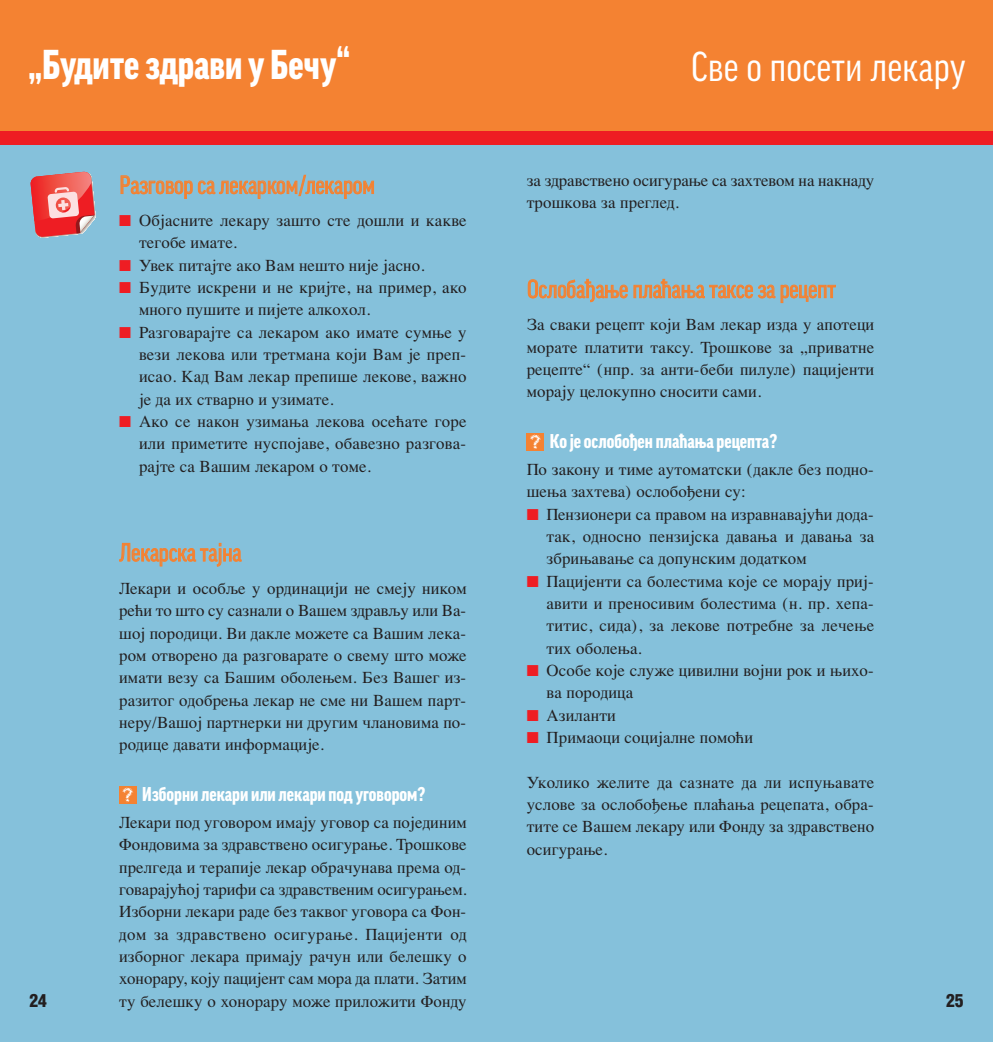
<style>
.page{position:relative;width:993px;height:1042px;background:#fff}
.page>*{position:absolute;margin:0;border:0;box-sizing:border-box;transform-origin:0 0}
.t1{font:900 condensed 40.25px "Good Cyr LF";color:#fff}
.t2{font:condensed 40.25px "Good Cyr LF";letter-spacing:.01em;color:#fff}
.t3{font:condensed 24.5px "Good Cyr LF";color:#f48232}
.t4{font:900 condensed 19.25px "Good Cyr LF";color:#fff}
.t5{font:18.38px "Acidic";color:#fff}
.t6{font:900 condensed 17.5px "Helvetica";color:#231f20}
.t7{font:16.8px/22.4px "Times Roman TT";letter-spacing:.01em;color:#231f20;text-align:justify}
.s1{font-family:"Apple Icon 2";font-size:15.75px;color:#ee1d23}
</style>
<div class="page">
<div style="left:0;top:0;width:499px;height:131px;background:#f48232"></div>
<div style="left:496px;top:0;width:496px;height:131px;background:#f48232"></div>
<div style="left:0;top:141px;width:496px;height:901px;background:#85c1db"></div>
<div style="left:496px;top:142px;width:496px;height:900px;background:#85c1db"></div>
<div style="left:119px;top:786px;width:18px;height:18px;background:#f48232"></div>
<div style="left:526px;top:433px;width:18px;height:18px;background:#f48232"></div>
<div style="left:0;top:131px;width:992px;height:13px;background:#ee1d23"></div>
<svg style="left:31px;top:171px;width:65px;height:67px;background:#dd6e71"></svg>
<h1 class="t1" style="left:29px;top:50px;width:323px">„Будитездрави у Бечу“</h1>
<h1 class="t2" style="left:690px;top:51px;width:276px">Све о посети лекару</h1>
<h2 class="t3" style="left:119px;top:176px;width:257px">Разговор са лекарком/лекаром</h2>
<p class="t7" style="left:119px;top:209px;width:349px"><span class="s1">N</span> Објасните лекару зашто сте дошли и какве</p>
<p class="t7" style="left:139px;top:231px;width:100px">тегобе имате.</p>
<p class="t7" style="left:119px;top:254px;width:307px"><span class="s1">N</span> Увек питајте ако Вам нешто није јасно.</p>
<p class="t7" style="left:119px;top:276px;width:349px"><span class="s1">N</span> Будите искрени и не кријте, на пример, ако</p>
<p class="t7" style="left:139px;top:298px;width:233px">много пушите и пијете алкохол.</p>
<p class="t7" style="left:119px;top:321px;width:349px"><span class="s1">N</span> Разговарајте са лекаром ако имате сумње у</p>
<p class="t7" style="left:139px;top:343px;width:328px">вези лекова или третмана који Вам је преп-</p>
<p class="t7" style="left:139px;top:365px;width:329px">исао. Кад Вам лекар препише лекове, важно</p>
<p class="t7" style="left:139px;top:388px;width:196px">је да их стварно и узимате.</p>
<p class="t7" style="left:119px;top:410px;width:349px"><span class="s1">N</span> Ако се након узимања лекова осећате горе</p>
<p class="t7" style="left:139px;top:432px;width:328px">или приметите нуспојаве, обавезно разгова-</p>
<p class="t7" style="left:139px;top:455px;width:233px">рајте са Вашим лекаром о томе.</p>
<p class="t7" style="left:526px;top:169px;width:349px">за здравствено осигурање са захтевом на накнаду трошкова за преглед.</p>
<h2 class="t3" style="left:527px;top:280px;width:310px">Ослобађање плаћања таксе за рецепт</h2>
<p class="t7" style="left:526px;top:313px;width:349px">За сваки рецепт који Вам лекар изда у апотеци морате платити таксу. Трошкове за „приватне рецепте“ (нпр. за анти-беби пилуле) пацијенти морају целокупно сносити сами.</p>
<p class="t4" style="left:549px;top:434px;width:229px">Којеослобођен плаћања рецепта?</p>
<p class="t7" style="left:526px;top:458px;width:348px">По закону и тиме аутоматски (дакле без подно-</p>
<p class="t7" style="left:526px;top:480px;width:220px">шења захтева) ослобођени су:</p>
<p class="t7" style="left:526px;top:503px;width:348px"><span class="s1">N</span> Пензионери са правом на изравнавајући дода-</p>
<p class="t7" style="left:546px;top:525px;width:329px">так, односно пензијска давања и давања за</p>
<p class="t7" style="left:546px;top:547px;width:261px">збрињавање са допунским додатком</p>
<p class="t7" style="left:526px;top:570px;width:348px"><span class="s1">N</span> Пацијенти са болестима које се морају приј-</p>
<p class="t7" style="left:546px;top:592px;width:328px">авити и преносивим болестима (н. пр. хепа-</p>
<p class="t7" style="left:546px;top:614px;width:329px">титис, сида), за лекове потребне за лечење</p>
<p class="t7" style="left:546px;top:636px;width:97px">тих оболења.</p>
<p class="t7" style="left:526px;top:659px;width:348px"><span class="s1">N</span> Особе које служе цивилни војни рок и њихо-</p>
<p class="t7" style="left:546px;top:681px;width:88px">ва породица</p>
<p class="t7" style="left:526px;top:703px;width:91px"><span class="s1">N</span> Азиланти</p>
<p class="t7" style="left:526px;top:726px;width:228px"><span class="s1">N</span> Примаоци социјалне помоћи</p>
<p class="t7" style="left:526px;top:770px;width:349px">Уколико желите да сазнате да ли испуњавате услове за ослобођење плаћања рецепата, обра&shy;тите се Вашем лекару или Фонду за здравствено осигурање.</p>
<p class="t5" style="left:530px;top:435px;width:12px">?</p>
<h2 class="t3" style="left:119px;top:543px;width:123px">Лекарска тајна</h2>
<p class="t7" style="left:119px;top:577px;width:349px">Лекари и особље у ординацији не смеју ником рећи то што су сазнали о Вашем здрављу или Ва&shy;шој породици. Ви дакле можете са Вашим лека&shy;ром отворено да разговарате о свему што може имати везу са Башим оболењем. Без Вашег из&shy;разитог одобрења лекар не сме ни Вашем парт&shy;неру/Вашој партнерки ни другим члановима по&shy;родице давати информације.</p>
<p class="t4" style="left:142px;top:786px;width:284px">Изборни лекари или лекари под уговором?</p>
<p class="t7" style="left:119px;top:811px;width:349px">Лекари под уговором имају уговор са појединим Фондовима за здравствено осигурање. Трошкове прелгеда и терапије лекар обрачунава према од&shy;говарајућој тарифи са здравственим осигурањем.<br>Изборни лекари раде без таквог уговора са Фон&shy;дом за здравствено осигурање. Пацијенти од изборног лекара примају рачун или белешку о хонорару, коју пацијент сам мора да плати. Затим ту белешку о хонорару може приложити Фонду</p>
<p class="t5" style="left:123px;top:787px;width:12px">?</p>
<p class="t6" style="left:29px;top:991px;width:19px">24</p>
<p class="t6" style="left:945px;top:991px;width:19px">25</p>
</div>
